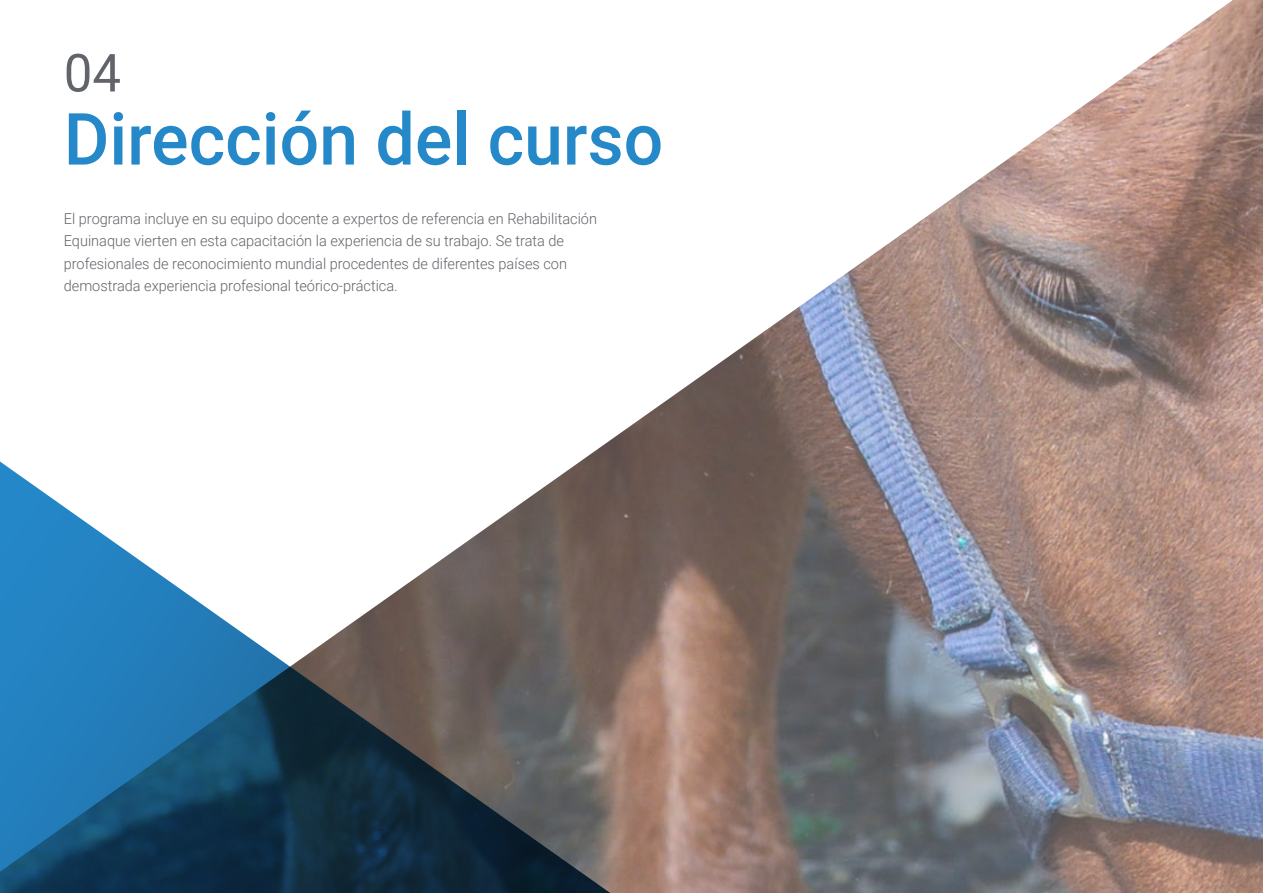
<style>
.page{position:relative;width:1263px;height:893px;background:#fff}
.page>*{position:absolute;margin:0;border:0;box-sizing:border-box;transform-origin:0 0}
.t1{font:500 72px "Roboto";color:#2488c9}
.t2{font:52.5px "Roboto";color:#61646a}
.t3{font:300 15px/22.5px "Roboto";color:#61646a}
</style>
<div class="page">
<img style="left:602px;top:0;width:661px;height:893px">
<svg style="left:0;top:446px;width:640px;height:447px"></svg>
<h2 class="t2" style="left:64px;top:36px;width:59px">04</h2>
<h1 class="t1" style="left:64px;top:89px;width:601px">Dirección del curso</h1>
<p class="t3" style="left:64px;top:207px;width:535px">El programa incluye en su equipo docente a expertos de referencia en Rehabilitación Equinaque vierten en esta capacitación la experiencia de su trabajo. Se trata de profesionales de reconocimiento mundial procedentes de diferentes países con demostrada experiencia profesional teórico-práctica.</p>
</div>
